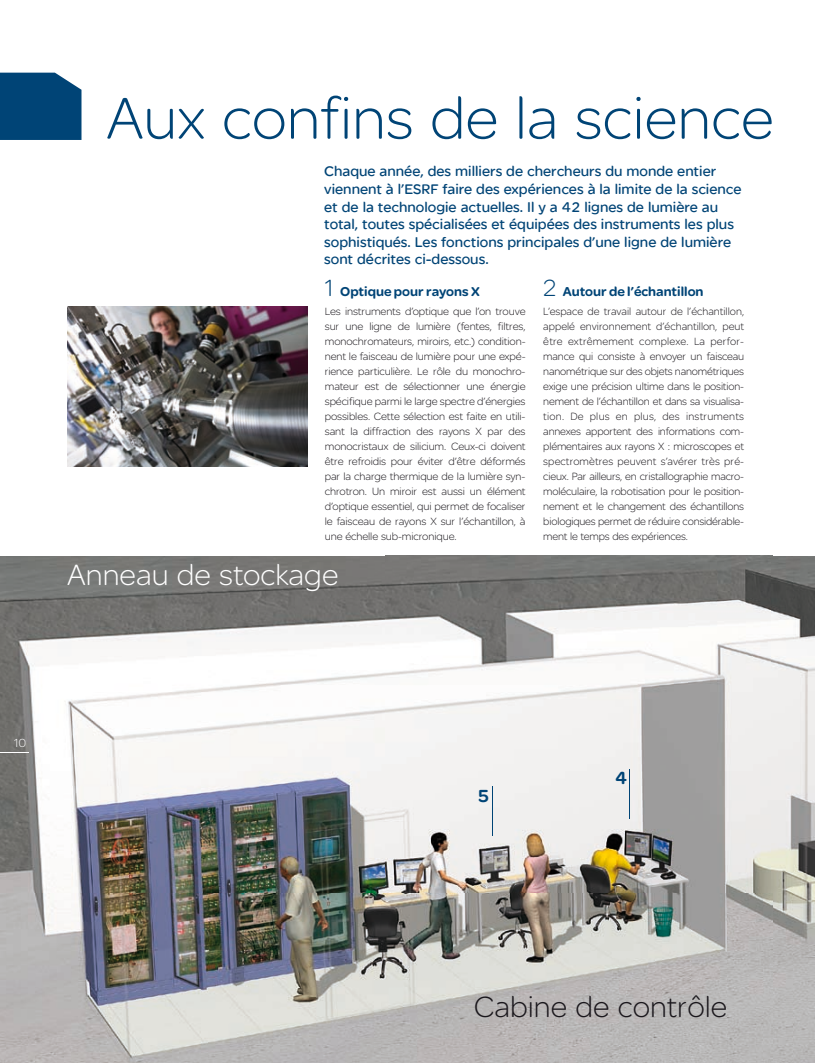
<style>
.page{position:relative;width:815px;height:1063px;background:#fff}
.page>*{position:absolute;margin:0;border:0;box-sizing:border-box;transform-origin:0 0}
.t1{font:300 62.5px "SE Optimist";color:#004476}
.t2{font:300 31.25px "SE Optimist";color:#1a171c}
.t3{font:300 31.25px "SE Optimist";color:#fff}
.t4{font:900 18.75px "SE Optimist";color:#004476}
.t5{font:700 15px/17.5px "SE Optimist";color:#004476}
.t6{font:900 13.75px "SE Optimist";color:#004476}
.t7{font:300 12.5px "SE Optimist";color:#fff}
.t8{font:300 11.25px/15px "SE Optimist";letter-spacing:-.015em;color:#1a171c;text-align:justify}
.s1{font-weight:300;font-size:25px}
</style>
<div class="page">
<img style="left:0;top:556px;width:815px;height:507px">
<svg style="left:0;top:753px;width:28px;height:1px"></svg>
<div style="left:0;top:73px;width:81px;height:67px;background:#004476"></div>
<img style="left:67px;top:306px;width:240px;height:160px">
<hr style="left:630px;top:769px;width:1px;height:50px;background:#004476">
<hr style="left:493px;top:787px;width:1px;height:49px;background:#004476">
<h1 class="t1" style="left:106px;top:77px;width:669px">Aux confins de la science</h1>
<p class="t5" style="left:324px;top:163px;width:419px">Chaque année, des milliers de chercheurs du monde entier viennent à l’ESRF faire des expériences à la limite de la science et de la technologie actuelles. Il y a 42 lignes de lumière au total, toutes spécialisées et équipées des instruments les plus sophistiqués. Les fonctions principales d’une ligne de lumière sont décrites ci-dessous.</p>
<p class="t6" style="left:325px;top:282px;width:156px"><span class="s1">1</span> Optique pour rayons X</p>
<p class="t8" style="left:325px;top:303px;width:202px">Les instruments d’optique que l’on trouve sur une ligne de lumière (fentes, filtres, monochromateurs, miroirs, etc.) condition&shy;nent le faisceau de lumière pour une expé&shy;rience particulière. Le rôle du monochro&shy;mateur est de sélectionner une énergie spécifique parmi le large spectre d’énergies possibles. Cette sélection est faite en utili&shy;sant la diffraction des rayons X par des monocristaux de silicium. Ceux-ci doivent être refroidis pour éviter d’être déformés par la charge thermique de la lumière syn&shy;chrotron. Un miroir est aussi un élément d’optique essentiel, qui permet de focaliser le faisceau de rayons X sur l’échantillon, à une échelle sub-micronique.</p>
<p class="t6" style="left:543px;top:282px;width:162px"><span class="s1">2</span> Autour de l’échantillon</p>
<p class="t8" style="left:543px;top:303px;width:202px">L’espace de travail autour de l’échantillon, appelé environnement d’échantillon, peut être extrêmement complexe. La perfor&shy;mance qui consiste à envoyer un faisceau nanométrique sur des objets nanométriques exige une précision ultime dans le position&shy;nement de l’échantillon et dans sa visualisa&shy;tion. De plus en plus, des instruments annexes apportent des informations com&shy;plémentaires aux rayons X : microscopes et spectromètres peuvent s’avérer très pré&shy;cieux. Par ailleurs, en cristallographie macro&shy;moléculaire, la robotisation pour le position&shy;nement et le changement des échantillons biologiques permet de réduire considérable&shy;ment le temps des expériences.</p>
<h2 class="t3" style="left:67px;top:554px;width:273px">Anneau de stockage</h2>
<p class="t7" style="left:14px;top:735px;width:14px">10</p>
<h3 class="t4" style="left:478px;top:782px;width:12px">5</h3>
<h3 class="t4" style="left:615px;top:764px;width:13px">4</h3>
<h2 class="t2" style="left:474px;top:986px;width:255px">Cabine de contrôle</h2>
</div>
